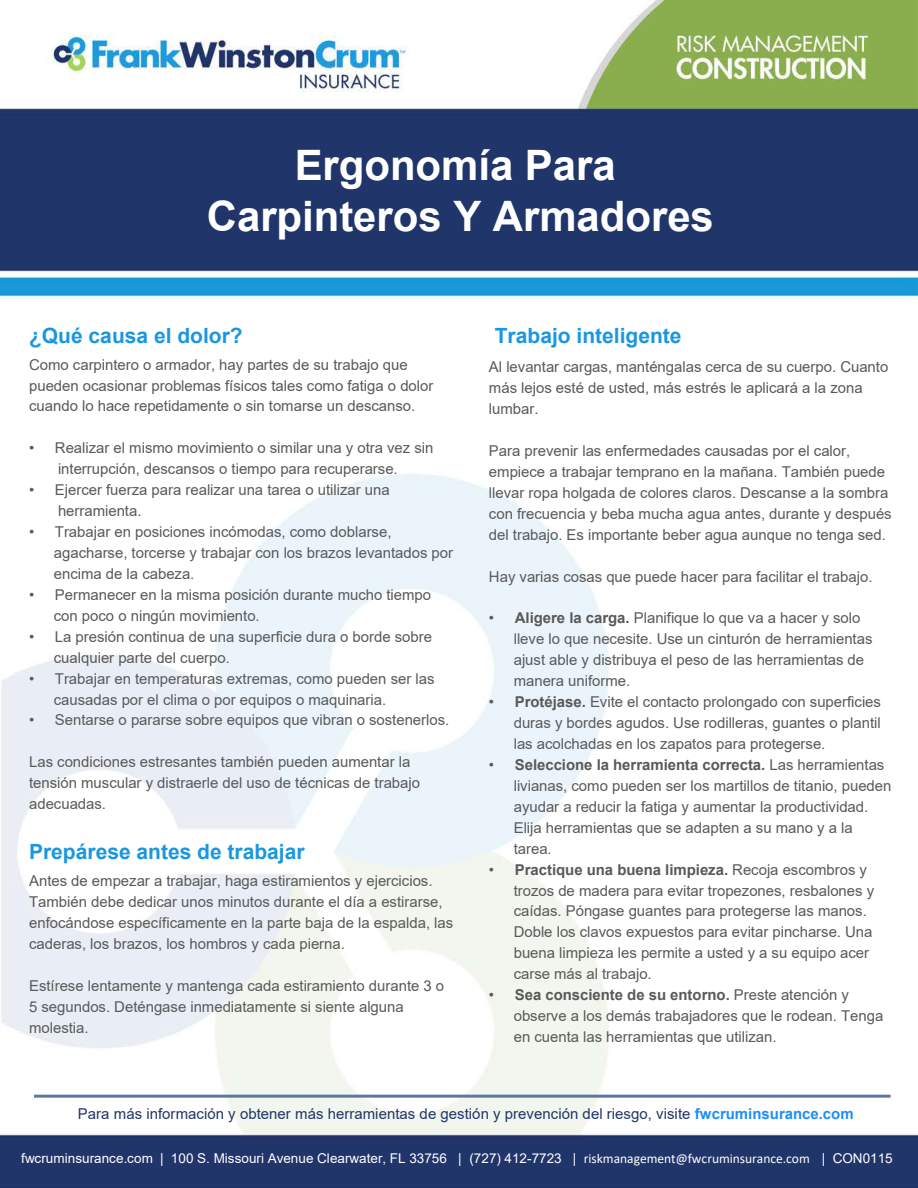
<style>
.page{position:relative;width:918px;height:1188px;background:#fff}
.page>*{position:absolute;margin:0;border:0;box-sizing:border-box;transform-origin:0 0}
.t1{font:700 42px/50.4px "Arial";color:#fff;text-align:center}
.t2{font:700 21px "Arial";color:#1a97e1}
.t3{font:15px/21px "Arial";color:#595959}
.t4{font:15px "Arial";letter-spacing:.005em;color:#213569}
.t5{font:13.5px "Arial";letter-spacing:.005em;color:#fff}
.s1{font-weight:700}
.s2{font-weight:700;color:#1d8efa}
.s3{font-family:"Calibri"}
</style>
<div class="page">
<img style="left:0;top:0;width:918px;height:1188px">
<hr style="left:34px;top:1095px;width:857px;height:3px;background:#5979a2">
<h1 class="t1" style="left:207px;top:141px;width:509px">Ergonomía Para<br>Carpinteros Y Armadores</h1>
<h2 class="t2" style="left:29px;top:321px;width:215px">¿Qué causa el dolor?</h2>
<h2 class="t2" style="left:495px;top:321px;width:188px">Trabajo inteligente</h2>
<p class="t3" style="left:29px;top:354px;width:406px">Como carpintero o armador, hay partes de su trabajo que pueden ocasionar problemas físicos tales como fatiga o dolor cuando lo hace repetidamente o sin tomarse un descanso.</p>
<p class="t3" style="left:29px;top:437px;width:406px;text-align:center">• Realizar el mismo movimiento o similar una y otra vez sin interrupción, descansos o tiempo para recuperarse.</p>
<p class="t3" style="left:58px;top:479px;width:333px;text-indent:-29px">• Ejercer fuerza para realizar una tarea o utilizar una herramienta.</p>
<p class="t3" style="left:54px;top:521px;width:401px;text-indent:-25px">• Trabajar en posiciones incómodas, como doblarse, agacharse, torcerse y trabajar con los brazos levantados por encima de la cabeza.</p>
<p class="t3" style="left:54px;top:584px;width:379px;text-indent:-25px">• Permanecer en la misma posición durante mucho tiempo con poco o ningún movimiento.</p>
<p class="t3" style="left:54px;top:626px;width:380px;text-indent:-25px">• La presión continua de una superficie dura o borde sobre cualquier parte del cuerpo.</p>
<p class="t3" style="left:54px;top:668px;width:382px;text-indent:-25px">• Trabajar en temperaturas extremas, como pueden ser las causadas por el clima o por equipos o maquinaria.</p>
<p class="t3" style="left:29px;top:710px;width:422px">• Sentarse o pararse sobre equipos que vibran o sostenerlos.</p>
<p class="t3" style="left:29px;top:751px;width:392px">Las condiciones estresantes también pueden aumentar la tensión muscular y distraerle del uso de técnicas de trabajo adecuadas.</p>
<h2 class="t2" style="left:29px;top:836px;width:277px">Prepárese antes de trabajar</h2>
<p class="t3" style="left:29px;top:870px;width:426px">Antes de empezar a trabajar, haga estiramientos y ejercicios.<br>También debe dedicar unos minutos durante el día a estirarse, enfocándose específicamente en la parte baja de la espalda, las caderas, los brazos, los hombros y cada pierna.</p>
<p class="t3" style="left:29px;top:975px;width:417px">Estírese lentamente y mantenga cada estiramiento durante 3 o<br>5 segundos. Deténgase inmediatamente si siente alguna molestia.</p>
<p class="t3" style="left:489px;top:356px;width:401px">Al levantar cargas, manténgalas cerca de su cuerpo. Cuanto más lejos esté de usted, más estrés le aplicará a la zona lumbar.</p>
<p class="t3" style="left:489px;top:440px;width:404px">Para prevenir las enfermedades causadas por el calor, empiece a trabajar temprano en la mañana. También puede llevar ropa holgada de colores claros. Descanse a la sombra con frecuencia y beba mucha agua antes, durante y después del trabajo. Es importante beber agua aunque no tenga sed.</p>
<p class="t3" style="left:489px;top:566px;width:385px">Hay varias cosas que puede hacer para facilitar el trabajo.</p>
<p class="t3" style="left:514px;top:608px;width:360px;text-indent:-25px">• <span class="s1">Aligere la carga.</span> Planifique lo que va a hacer y solo lleve lo que necesite. Use un cinturón de herramientas ajust able y distribuya el peso de las herramientas de manera uniforme.</p>
<p class="t3" style="left:514px;top:691px;width:369px;text-align:justify;text-indent:-25px">• <span class="s1">Protéjase.</span> Evite el contacto prolongado con superficies duras y bordes agudos. Use rodilleras, guantes o plantil las acolchadas en los zapatos para protegerse.</p>
<p class="t3" style="left:514px;top:754px;width:379px;text-indent:-25px">• <span class="s1">Seleccione la herramienta correcta.</span> Las herramientas livianas, como pueden ser los martillos de titanio, pueden ayudar a reducir la fatiga y aumentar la productividad.<br>Elija herramientas que se adapten a su mano y a la tarea.</p>
<p class="t3" style="left:514px;top:859px;width:362px;text-indent:-25px">• <span class="s1">Practique una buena limpieza.</span> Recoja escombros y trozos de madera para evitar tropezones, resbalones y caídas. Póngase guantes para protegerse las manos.<br>Doble los clavos expuestos para evitar pincharse. Una buena limpieza les permite a usted y a su equipo acer carse más al trabajo.</p>
<p class="t3" style="left:514px;top:984px;width:371px;text-indent:-25px">• <span class="s1">Sea consciente de su entorno.</span> Preste atención y observe a los demás trabajadores que le rodean. Tenga en cuenta las herramientas que utilizan.</p>
<p class="t4" style="left:78px;top:1104px;width:777px">Para más información y obtener más herramientas de gestión y prevención del riesgo, visite <span class="s2">fwcruminsurance.com</span></p>
<p class="t5" style="left:21px;top:1148px;width:873px">fwcruminsurance.com | 100 S. Missouri Avenue Clearwater, FL 33756 | (727) 412-7723 | <span class="s3">riskmanagement@fwcruminsurance.com</span> | CON0115</p>
</div>
